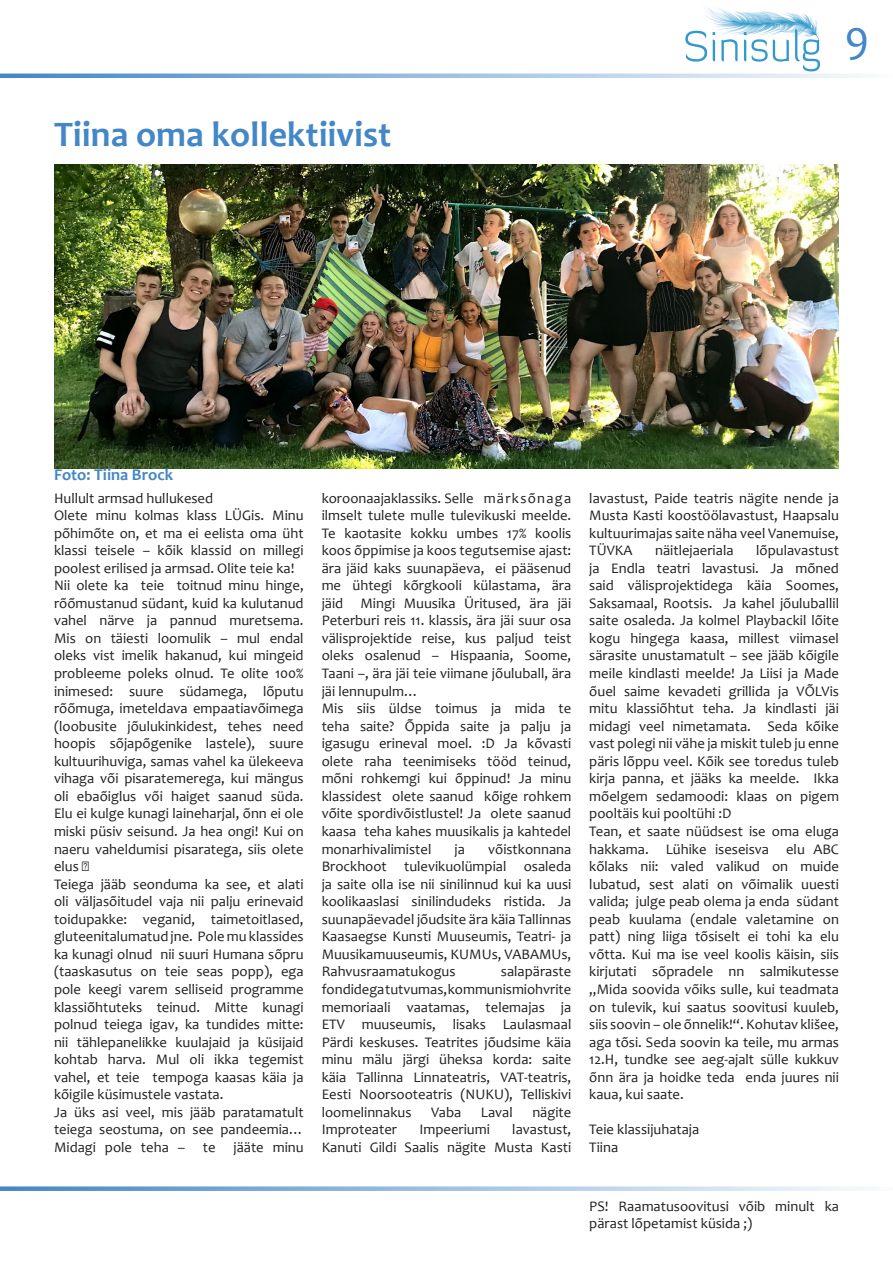
<style>
.page{position:relative;width:893px;height:1263px;background:#fff}
.page>*{position:absolute;margin:0;border:0;box-sizing:border-box;transform-origin:0 0}
.t1{font:45px "Candara";color:#4387c7}
.t2{font:700 36px "Candara";color:#4387c7}
.t3{font:700 16.5px "Candara";color:#4387c7}
.t4{font:14.7px/17.5px "Candara";color:#231f20;text-align:justify}
</style>
<div class="page">
<img style="left:54px;top:164px;width:785px;height:304px">
<svg style="left:0;top:74px;width:864px;height:4px"></svg>
<svg style="left:0;top:1186px;width:864px;height:5px"></svg>
<img style="left:685px;top:7px;width:136px;height:65px">
<p class="t2" style="left:54px;top:112px;width:339px">Tiina oma kollektiivist</p>
<h1 class="t1" style="left:845px;top:8px;width:26px">9</h1>
<p class="t3" style="left:54px;top:465px;width:121px">Foto: Tiina Brock</p>
<p class="t4" style="left:54px;top:489px;width:161px">Hullult armsad hullukesed</p>
<p class="t4" style="left:54px;top:506px;width:251px">Olete minu kolmas klass LÜGis. Minu põhimõte on, et ma ei eelista oma üht klassi teisele – kõik klassid on millegi poolest erilised ja armsad. Olite teie ka!</p>
<p class="t4" style="left:54px;top:577px;width:251px">Nii olete ka teie toitnud minu hinge, rõõmustanud südant, kuid ka kulutanud vahel närve ja pannud muretsema.<br>Mis on täiesti loomulik – mul endal oleks vist imelik hakanud, kui mingeid probleeme poleks olnud. Te olite 100% inimesed: suure südamega, lõputu rõõmuga, imeteldava empaatiavõimega (loobusite jõulukinkidest, tehes need hoopis sõjapõgenike lastele), suure kultuurihuviga, samas vahel ka ülekeeva vihaga või pisaratemerega, kui mängus oli ebaõiglus või haiget saanud süda.<br>Elu ei kulge kunagi laineharjal, õnn ei ole miski püsiv seisund. Ja hea ongi! Kui on naeru vaheldumisi pisaratega, siis olete elus ☺</p>
<p class="t4" style="left:54px;top:875px;width:251px">Teiega jääb seonduma ka see, et alati oli väljasõitudel vaja nii palju erinevaid toidupakke: veganid, taimetoitlased, gluteenitalumatud jne. Pole mu klassides ka kunagi olnud nii suuri Humana sõpru (taaskasutus on teie seas popp), ega pole keegi varem selliseid programme klassiõhtuteks teinud. Mitte kunagi polnud teiega igav, ka tundides mitte: nii tählepanelikke kuulajaid ja küsijaid kohtab harva. Mul oli ikka tegemist vahel, et teie tempoga kaasas käia ja kõigile küsimustele vastata.</p>
<p class="t4" style="left:54px;top:1103px;width:251px">Ja üks asi veel, mis jääb paratamatult teiega seostuma, on see pandeemia… Midagi pole teha – te jääte minu</p>
<p class="t4" style="left:322px;top:489px;width:251px">koroonaajaklassiks. Selle märksõnaga ilmselt tulete mulle tulevikuski meelde.<br>Te kaotasite kokku umbes 17% koolis koos õppimise ja koos tegutsemise ajast: ära jäid kaks suunapäeva, ei pääsenud me ühtegi kõrgkooli külastama, ära jäid Mingi Muusika Üritused, ära jäi Peterburi reis 11. klassis, ära jäi suur osa välisprojektide reise, kus paljud teist oleks osalenud – Hispaania, Soome, Taani –, ära jäi teie viimane jõuluball, ära jäi lennupulm…</p>
<p class="t4" style="left:322px;top:699px;width:251px">Mis siis üldse toimus ja mida te teha saite? Õppida saite ja palju ja igasugu erineval moel. :D Ja kõvasti olete raha teenimiseks tööd teinud, mõni rohkemgi kui õppinud! Ja minu klassidest olete saanud kõige rohkem võite spordivõistlustel! Ja olete saanud kaasa teha kahes muusikalis ja kahtedel monarhivalimistel</p>
<p class="t4" style="left:322px;top:840px;width:251px;text-indent:166px">võistkonnana Brockhoot tulevikuolümpial osaleda ja saite olla ise nii sinilinnud kui ka uusi koolikaaslasi sinilindudeks ristida. Ja suunapäevadel jõudsite ära käia Tallinnas Kaasaegse Kunsti Muuseumis, Teatri- ja Muusikamuuseumis, KUMUs, VABAMUs, Rahvusraamatukogus</p>
<p class="t4" style="left:455px;top:840px;width:12px">ja</p>
<p class="t4" style="left:322px;top:963px;width:251px;text-indent:179px">salapäraste fondidega tutvumas, kommunismiohvrite memoriaali vaatamas, telemajas ja ETV muuseumis, lisaks Laulasmaal Pärdi keskuses. Teatrites jõudsime käia minu mälu järgi üheksa korda: saite käia Tallinna Linnateatris, VAT-teatris, Eesti Noorsooteatris (NUKU), Telliskivi loomelinnakus</p>
<p class="t4" style="left:431px;top:1103px;width:32px">Vaba</p>
<p class="t4" style="left:481px;top:1103px;width:33px">Laval</p>
<p class="t4" style="left:532px;top:1103px;width:40px">nägite</p>
<p class="t4" style="left:322px;top:1121px;width:251px;text-align:right">lavastust,<br>Kanuti Gildi Saalis nägite Musta Kasti</p>
<p class="t4" style="left:322px;top:1121px;width:77px">Improteater</p>
<p class="t4" style="left:419px;top:1121px;width:72px">Impeeriumi</p>
<p class="t4" style="left:589px;top:489px;width:251px">lavastust, Paide teatris nägite nende ja Musta Kasti koostöölavastust, Haapsalu kultuurimajas saite näha veel Vanemuise, TÜVKA</p>
<p class="t4" style="left:589px;top:541px;width:251px;text-indent:167px">lõpulavastust ja Endla teatri lavastusi. Ja mõned said välisprojektidega käia Soomes, Saksamaal, Rootsis. Ja kahel jõuluballil saite osaleda. Ja kolmel Playbackil lõite kogu hingega kaasa, millest viimasel särasite unustamatult – see jääb kõigile meile kindlasti meelde! Ja Liisi ja Made õuel saime kevadeti grillida ja VÕLVis mitu klassiõhtut teha. Ja kindlasti jäi midagi veel nimetamata. Seda kõike vast polegi nii vähe ja miskit tuleb ju enne päris lõppu veel. Kõik see toredus tuleb kirja panna, et jääks ka meelde. Ikka mõelgem sedamoodi: klaas on pigem pooltäis kui pooltühi :D</p>
<p class="t4" style="left:589px;top:822px;width:251px">Tean, et saate nüüdsest ise oma eluga hakkama. Lühike iseseisva elu ABC kõlaks nii: valed valikud on muide lubatud, sest alati on võimalik uuesti valida; julge peab olema ja enda südant peab kuulama (endale valetamine on patt) ning liiga tõsiselt ei tohi ka elu võtta. Kui ma ise veel koolis käisin, siis kirjutati sõpradele nn salmikutesse „Mida soovida võiks sulle, kui teadmata on tulevik, kui saatus soovitusi kuuleb, siis soovin – ole õnnelik!“. Kohutav klišee, aga tõsi. Seda soovin ka teile, mu armas 12.H, tundke see aeg-ajalt sülle kukkuv õnn ära ja hoidke teda enda juures nii kaua, kui saate.</p>
<p class="t4" style="left:589px;top:1121px;width:111px">Teie klassijuhataja</p>
<p class="t4" style="left:589px;top:1138px;width:30px">Tiina</p>
<p class="t4" style="left:655px;top:541px;width:80px">näitlejaeriala</p>
<p class="t4" style="left:589px;top:1197px;width:251px">PS! Raamatusoovitusi võib minult ka pärast lõpetamist küsida ;)</p>
</div>
